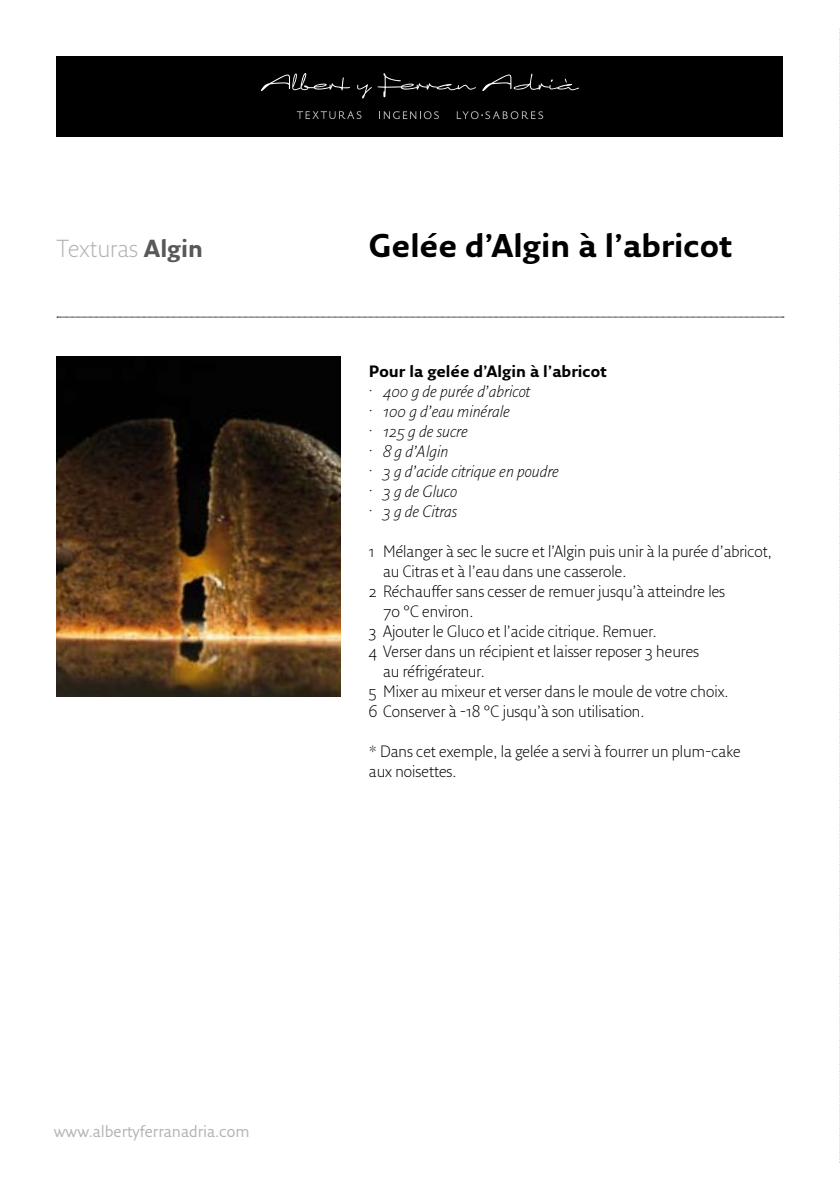
<style>
.page{position:relative;width:840px;height:1191px;background:#fff}
.page>*{position:absolute;margin:0;border:0;box-sizing:border-box;transform-origin:0 0}
.t1{font:700 32px "Fresco Sans";color:#000}
.t2{font:300 24px "Fresco Sans";color:#b1b3b4}
.t3{font:300 16px/20px "Fresco Sans";color:#000}
.t4{font:italic 300 16px/20px "Fresco Sans";color:#000}
.t5{font:700 16px "Fresco Sans";color:#000}
.t6{font:16px "Fresco Sans";color:#b1b3b4}
.s1{font-weight:700;color:#58585a}
</style>
<div class="page">
<svg style="left:839px;top:28px;width:1px;height:1135px"></svg>
<svg style="left:57px;top:317px;width:726px;height:1px"></svg>
<div style="left:57px;top:57px;width:725px;height:80px;background:#000"></div>
<svg style="left:261px;top:73px;width:89px;height:18px"></svg>
<svg style="left:357px;top:73px;width:118px;height:25px"></svg>
<svg style="left:482px;top:74px;width:96px;height:17px"></svg>
<svg style="left:379px;top:111px;width:59px;height:8px"></svg>
<svg style="left:456px;top:111px;width:87px;height:8px"></svg>
<svg style="left:296px;top:111px;width:65px;height:8px"></svg>
<img style="left:57px;top:357px;width:283px;height:340px">
<h2 class="t2" style="left:57px;top:234px;width:148px">Texturas <span class="s1">Algin</span></h2>
<h1 class="t1" style="left:369px;top:226px;width:364px">Gelée d’Algin à l’abricot</h1>
<p class="t5" style="left:369px;top:362px;width:239px">Pour la gelée d’Algin à l’abricot</p>
<p class="t4" style="left:369px;top:381px;width:191px">· 400 g de purée d’abricot<br>· 100 g d’eau minérale<br>· 125 g de sucre<br>· 8 g d’Algin<br>· 3 g d’acide citrique en poudre · 3 g de Gluco<br>· 3 g de Citras</p>
<p class="t3" style="left:369px;top:541px;width:404px">1 Mélanger à sec le sucre et l’Algin puis unir à la purée d’abricot,</p>
<p class="t3" style="left:383px;top:561px;width:245px">au Citras et à l’eau dans une casserole.</p>
<p class="t3" style="left:369px;top:581px;width:357px">2 Réchauffer sans cesser de remuer jusqu’à atteindre les</p>
<p class="t3" style="left:383px;top:601px;width:92px">70 °C environ.</p>
<p class="t3" style="left:369px;top:621px;width:289px">3 Ajouter le Gluco et l’acide citrique. Remuer.</p>
<p class="t3" style="left:369px;top:641px;width:331px">4 Verser dans un récipient et laisser reposer 3 heures</p>
<p class="t3" style="left:383px;top:661px;width:103px">au réfrigérateur.</p>
<p class="t3" style="left:369px;top:681px;width:361px">5 Mixer au mixeur et verser dans le moule de votre choix.</p>
<p class="t3" style="left:369px;top:701px;width:277px">6 Conserver à -18 °C jusqu’à son utilisation.</p>
<p class="t3" style="left:369px;top:741px;width:373px">* Dans cet exemple, la gelée a servi à fourrer un plum-cake aux noisettes.</p>
<p class="t6" style="left:54px;top:1122px;width:197px">www.albertyferranadria.com</p>
</div>
